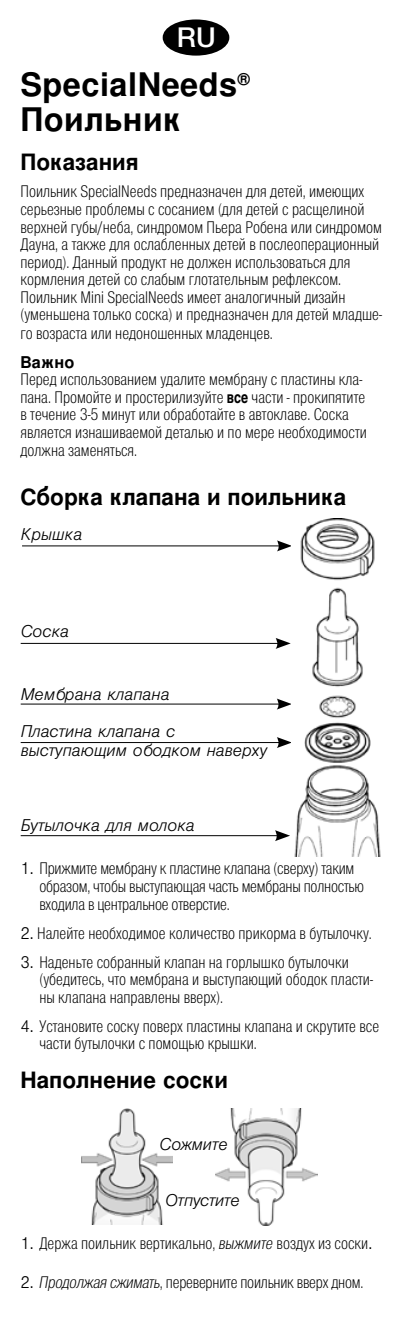
<style>
.page{position:relative;width:397px;height:1333px;background:#fff}
.page>*{position:absolute;margin:0;border:0;box-sizing:border-box;transform-origin:0 0}
.t1{font:700 32.5px/35px "Nimbus San L";letter-spacing:.015em;color:#000}
.t2{font:500 27.25px "Helvetica Neue LT Com";color:#fff}
.t3{font:700 22.5px "Nimbus San L";color:#000}
.t4{font:300 16.25px/17.8px "Nimbus San Con L";color:#000;scale:.95 1}
.t5{font:italic 300 16.25px/18.8px "Nimbus San L";color:#000}
.t6{font:700 16.25px "Nimbus San L";color:#000}
.s1{font-weight:700}
.s2{font-family:"Nimbus San L"}
.s3{font-style:italic}
</style>
<div class="page">
<div style="left:164px;top:21px;width:64px;height:33px;background:#000;border-radius:50%"></div>
<div style="left:163px;top:19px;width:66px;height:37px;border:2px solid #000;border-radius:50%"></div>
<img style="left:82px;top:1108px;width:90px;height:116px">
<img style="left:215px;top:1108px;width:102px;height:117px">
<hr style="left:22px;top:545px;width:259px;height:1px;background:#000">
<svg style="left:277px;top:540px;width:14px;height:11px"></svg>
<hr style="left:21px;top:643px;width:259px;height:1px;background:#000">
<svg style="left:275px;top:638px;width:16px;height:11px"></svg>
<hr style="left:21px;top:703px;width:260px;height:1px;background:#000">
<svg style="left:277px;top:698px;width:14px;height:11px"></svg>
<hr style="left:21px;top:742px;width:260px;height:1px;background:#000">
<svg style="left:277px;top:737px;width:14px;height:11px"></svg>
<hr style="left:21px;top:835px;width:258px;height:1px;background:#000">
<svg style="left:275px;top:830px;width:15px;height:11px"></svg>
<img style="left:294px;top:518px;width:87px;height:338px">
<h2 class="t2" style="left:177px;top:21px;width:40px">RU</h2>
<h1 class="t1" style="left:20px;top:68px;width:231px">SpecialNeeds<sup>®<br></sup>Поильник</h1>
<h3 class="t3" style="left:20px;top:148px;width:120px">Показания</h3>
<p class="t4" style="left:20px;top:183px;width:382px">Поильник SpecialNeeds предназначен для детей, имеющих серьезные проблемы с сосанием (для детей с расщелиной верхней губы/неба, синдромом Пьера Робена или синдромом Дауна, а также для ослабленных детей в послеоперационный период). Данный продукт не должен использоваться для кормления детей со слабым глотательным рефлексом.<br>Поильник Mini SpecialNeeds имеет аналогичный дизайн (уменьшена только соска) и предназначен для детей младше&shy;го возраста или недоношенных младенцев.</p>
<p class="t6" style="left:20px;top:352px;width:55px">Важно</p>
<p class="t4" style="left:20px;top:370px;width:366px">Перед использованием удалите мембрану с пластины кла&shy;пана. Промойте и простерилизуйте <span class="s1">все</span> части - прокипятите в течение 3-5 минут или обработайте в автоклаве. Соска является изнашиваемой деталью и по мере необходимости должна заменяться.</p>
<h3 class="t3" style="left:20px;top:483px;width:327px">Сборка клапана и поильника</h3>
<p class="t5" style="left:21px;top:524px;width:63px">Крышка</p>
<p class="t5" style="left:21px;top:622px;width:50px">Соска</p>
<p class="t5" style="left:21px;top:684px;width:150px">Мембрана клапана</p>
<p class="t5" style="left:21px;top:722px;width:248px">Пластина клапана с выступающим ободком наверху</p>
<p class="t5" style="left:21px;top:816px;width:175px">Бутылочка для молока</p>
<p class="t4" style="left:39px;top:859px;width:343px;text-indent:-19px"><span class="s2">1.</span> Прижмите мембрану к пластине клапана (сверху) таким образом, чтобы выступающая часть мембраны полностью входила в центральное отверстие.</p>
<p class="t4" style="left:20px;top:924px;width:371px"><span class="s2">2.</span> Налейте необходимое количество прикорма в бутылочку.</p>
<p class="t4" style="left:39px;top:953px;width:353px;text-indent:-19px"><span class="s2">3.</span> Наденьте собранный клапан на горлышко бутылочки (убедитесь, что мембрана и выступающий ободок пласти&shy;ны клапана направлены вверх).</p>
<p class="t4" style="left:39px;top:1017px;width:359px;text-indent:-19px"><span class="s2">4.</span> Установите соску поверх пластины клапана и скрутите все части бутылочки с помощью крышки.</p>
<h3 class="t3" style="left:20px;top:1066px;width:209px">Наполнение соски</h3>
<p class="t5" style="left:159px;top:1134px;width:70px">Сожмите</p>
<p class="t5" style="left:165px;top:1191px;width:76px">Отпустите</p>
<p class="t4" style="left:20px;top:1234px;width:372px"><span class="s2">1.</span> Держа поильник вертикально, <span class="s3">выжмите</span> воздух из соски<span class="s2">.</span></p>
<p class="t4" style="left:20px;top:1273px;width:362px"><span class="s2">2.</span> <span class="s3">Продолжая сжимать</span>, переверните поильник вверх дном.</p>
</div>
